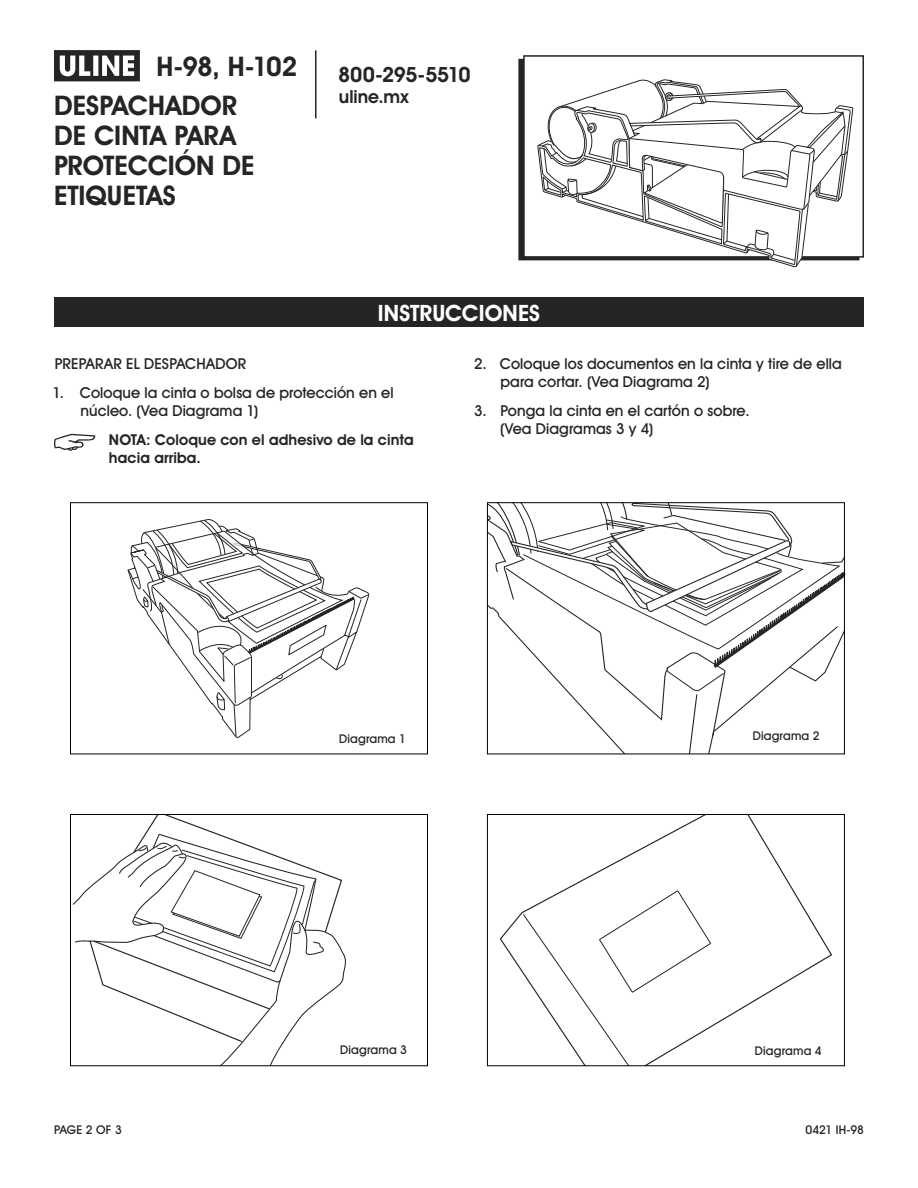
<style>
.page{position:relative;width:918px;height:1188px;background:#fff}
.page>*{position:absolute;margin:0;border:0;box-sizing:border-box;transform-origin:0 0}
.t1{font:700 27px/30px "Uline Two Knine";letter-spacing:-.005em;color:#252525}
.t2{font:700 22.5px "Uline Two Knine";color:#fff}
.t3{font:700 21px "Uline Two Knine";letter-spacing:-.02em;color:#252525}
.t4{font:700 18px "Uline Two Knine";color:#252525}
.t5{font:15px/18px "Uline Two Knine";letter-spacing:.005em;color:#252525}
.t6{font:700 15px/18px "Uline Two Knine";letter-spacing:.005em;color:#252525}
.t7{font:12px "Uline Two Knine";letter-spacing:.015em;color:#252525}
</style>
<div class="page">
<hr style="left:315px;top:50px;width:1px;height:68px;background:#252525">
<svg style="left:54px;top:50px;width:86px;height:31px"></svg>
<div style="left:523px;top:55px;width:341px;height:203px;border:2px solid #252525"></div>
<div style="left:54px;top:297px;width:810px;height:30px;background:#252525"></div>
<svg style="left:538px;top:79px;width:315px;height:189px"></svg>
<svg style="left:54px;top:434px;width:41px;height:17px"></svg>
<svg style="left:127px;top:519px;width:243px;height:219px"></svg>
<div style="left:70px;top:502px;width:358px;height:252px;border:1px solid #000"></div>
<div style="left:339px;top:734px;width:72px;height:13px;background:#fff"></div>
<svg style="left:72px;top:816px;width:271px;height:248px"></svg>
<div style="left:70px;top:814px;width:358px;height:252px;border:1px solid #000"></div>
<div style="left:340px;top:1044px;width:72px;height:13px;background:#fff"></div>
<svg style="left:489px;top:504px;width:354px;height:248px"></svg>
<div style="left:487px;top:502px;width:358px;height:252px;border:1px solid #000"></div>
<div style="left:753px;top:731px;width:72px;height:13px;background:#fff"></div>
<svg style="left:499px;top:816px;width:333px;height:211px"></svg>
<svg style="left:523px;top:890px;width:188px;height:174px"></svg>
<div style="left:487px;top:814px;width:358px;height:252px;border:1px solid #000"></div>
<h1 class="t1" style="left:157px;top:51px;width:142px">H-98, H-102</h1>
<h1 class="t1" style="left:54px;top:90px;width:202px">DESPACHADOR<br>DE CINTA PARA<br>PROTECCIÓN DE<br>ETIQUETAS</h1>
<h3 class="t3" style="left:338px;top:62px;width:134px">800-295-5510</h3>
<p class="t4" style="left:339px;top:86px;width:71px">uline.mx</p>
<h2 class="t2" style="left:378px;top:299px;width:164px">INSTRUCCIONES</h2>
<p class="t5" style="left:55px;top:354px;width:193px">PREPARAR EL DESPACHADOR</p>
<p class="t5" style="left:81px;top:383px;width:315px;text-indent:-28px">1. Coloque la cinta o bolsa de protección en el núcleo. (Vea Diagrama 1)</p>
<p class="t6" style="left:109px;top:430px;width:306px">NOTA: Coloque con el adhesivo de la cinta hacia arriba.</p>
<p class="t5" style="left:501px;top:354px;width:343px;text-indent:-26px">2. Coloque los documentos en la cinta y tire de ella para cortar. (Vea Diagrama 2)</p>
<p class="t5" style="left:500px;top:401px;width:251px;text-indent:-26px">3. Ponga la cinta en el cartón o sobre. (Vea Diagramas 3 y 4)</p>
<p class="t7" style="left:339px;top:732px;width:68px">Diagrama 1</p>
<p class="t7" style="left:753px;top:729px;width:68px">Diagrama 2</p>
<p class="t7" style="left:340px;top:1042px;width:68px">Diagrama 3</p>
<p class="t7" style="left:755px;top:1043px;width:68px">Diagrama 4</p>
<p class="t7" style="left:54px;top:1122px;width:69px">PAGE 2 OF 3</p>
<p class="t7" style="left:806px;top:1122px;width:60px">0421 IH-98</p>
</div>
